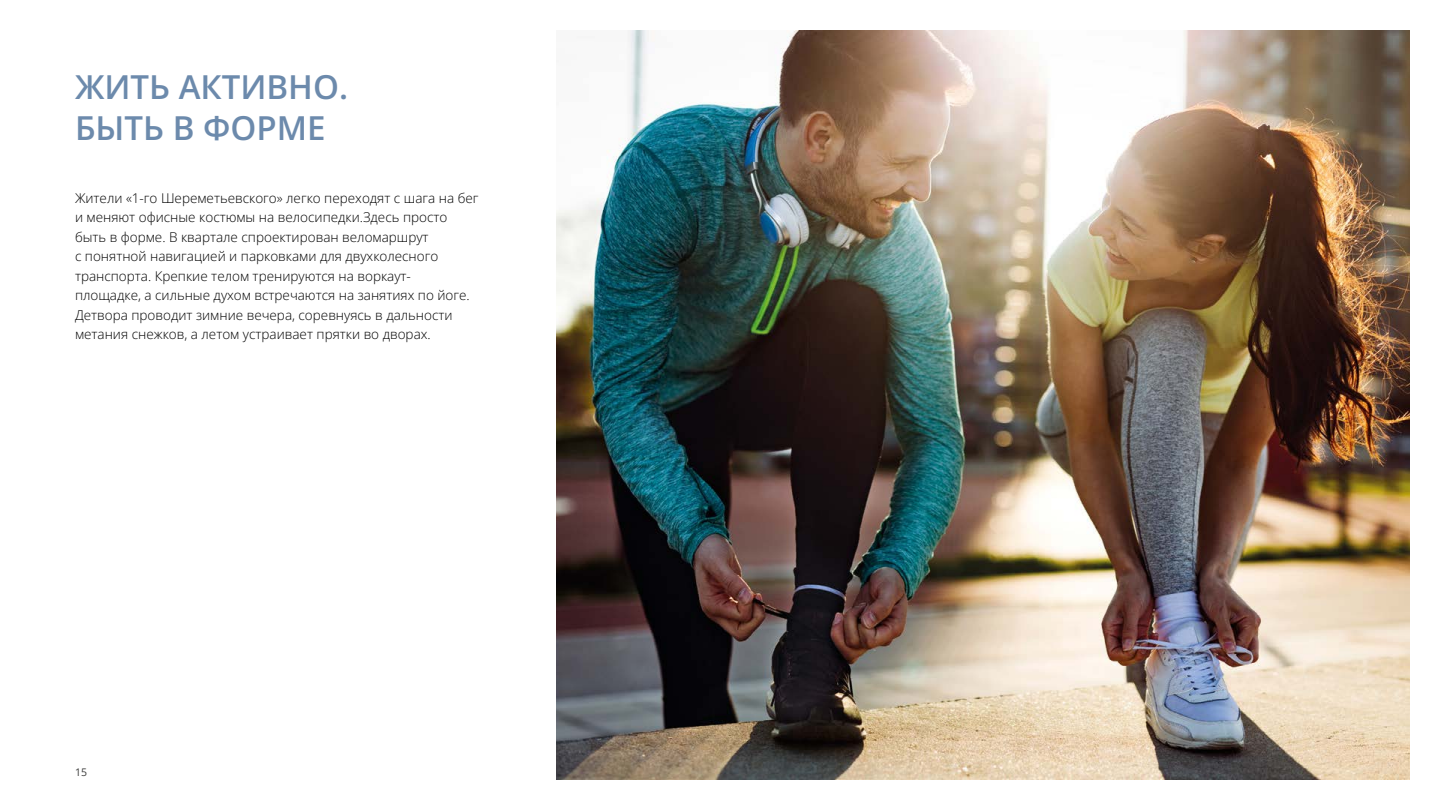
<style>
.page{position:relative;width:1440px;height:810px;background:#fff}
.page>*{position:absolute;margin:0;border:0;box-sizing:border-box;transform-origin:0 0}
.t1{font:600 33px/41.2px "Open Sans";color:#6c8aac}
.t2{font:300 13.5px/19.5px "Open Sans";color:#000}
.t3{font:10.5px "Open Sans";color:#3c3c3b}
</style>
<div class="page">
<img style="left:556px;top:30px;width:854px;height:750px">
<h1 class="t1" style="left:75px;top:65px;width:275px">ЖИТЬ АКТИВНО.<br>БЫТЬ В ФОРМЕ</h1>
<p class="t2" style="left:75px;top:188px;width:405px">Жители «1-го Шереметьевского» легко переходят с шага на бег и меняют офисные костюмы на велосипедки.Здесь просто быть в форме. В квартале спроектирован веломаршрут<br>с понятной навигацией и парковками для двухколесного транспорта. Крепкие телом тренируются на воркаут&shy;площадке, а сильные духом встречаются на занятиях по йоге.<br>Детвора проводит зимние вечера, соревнуясь в дальности метания снежков, а летом устраивает прятки во дворах.</p>
<p class="t3" style="left:75px;top:765px;width:14px">15</p>
</div>
